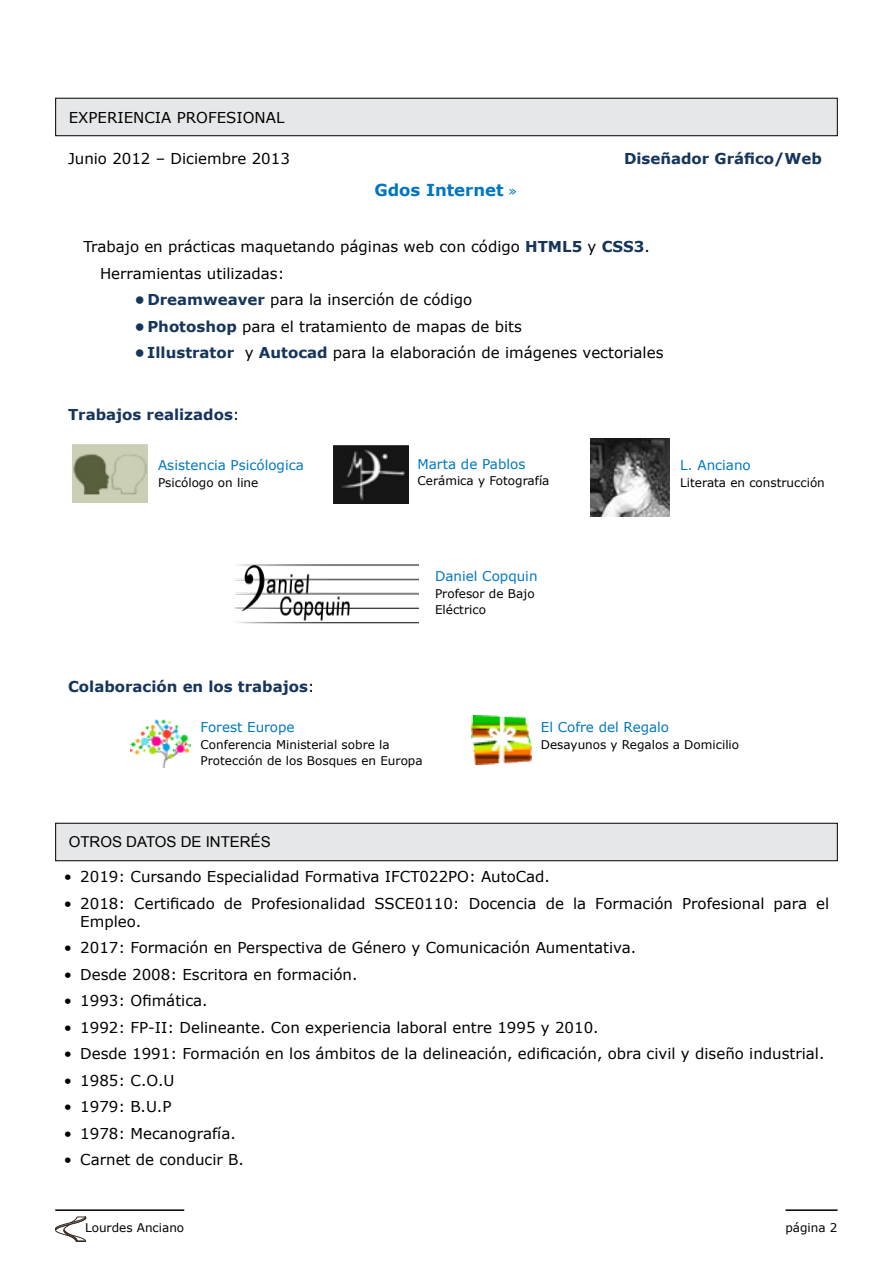
<style>
.page{position:relative;width:893px;height:1263px;background:#fff}
.page>*{position:absolute;margin:0;border:0;box-sizing:border-box;transform-origin:0 0}
.t1{font:700 16.5px "Verdana";color:#0077c0}
.t2{font:15px/26.5px "Verdana";color:#000}
.t3{font:700 15px "Verdana";color:#16355c}
.t4{font:15px "Arial";color:#000}
.t5{font:13.5px "Verdana";color:#0077c0}
.t6{font:12px/16.5px "Verdana";color:#000}
.s1{font-weight:400;font-size:13.5px}
.s2{font-weight:700;color:#16355c}
.s3{font-weight:400;color:#000}
</style>
<div class="page">
<hr style="left:55px;top:1209px;width:129px;height:2px;background:#000">
<hr style="left:785px;top:1209px;width:53px;height:2px;background:#000">
<svg style="left:55px;top:1216px;width:32px;height:26px"></svg>
<div style="left:56px;top:98px;width:781px;height:38px;background:#e6e7e8"></div>
<div style="left:55px;top:98px;width:783px;height:38px;border:1px solid #000"></div>
<img style="left:591px;top:439px;width:78px;height:78px">
<img style="left:334px;top:446px;width:75px;height:58px">
<img style="left:236px;top:564px;width:183px;height:60px">
<img style="left:72px;top:444px;width:75px;height:59px">
<img style="left:131px;top:719px;width:60px;height:49px">
<img style="left:471px;top:715px;width:60px;height:50px">
<div style="left:56px;top:823px;width:781px;height:38px;background:#e6e7e8"></div>
<div style="left:55px;top:823px;width:783px;height:38px;border:1px solid #000"></div>
<p class="t2" style="left:69px;top:104px;width:217px">EXPERIENCIA PROFESIONAL</p>
<p class="t2" style="left:68px;top:145px;width:223px">Junio 2012 – Diciembre 2013</p>
<p class="t1" style="left:374px;top:178px;width:144px">Gdos Internet <span class="s1">»</span></p>
<p class="t3" style="left:624px;top:148px;width:199px">Diseñador Gráfico/Web</p>
<p class="t2" style="left:100px;top:233px;width:551px;text-indent:-16px">Trabajo en prácticas maquetando páginas web con código <span class="s2">HTML5</span> y <span class="s2">CSS3</span>.<br>Herramientas utilizadas:</p>
<p class="t2" style="left:135px;top:286px;width:339px"><span class="s2">• Dreamweaver</span> para la inserción de código</p>
<p class="t2" style="left:135px;top:313px;width:389px"><span class="s2">•Photoshop</span> para el tratamiento de mapas de bits</p>
<p class="t2" style="left:135px;top:339px;width:530px"><span class="s2">•Illustrator</span> y <span class="s2">Autocad</span> para la elaboración de imágenes vectoriales</p>
<p class="t3" style="left:68px;top:404px;width:173px">Trabajos realizados<span class="s3">:</span></p>
<p class="t5" style="left:158px;top:456px;width:147px">Asistencia Psicólogica</p>
<p class="t6" style="left:158px;top:474px;width:102px">Psicólogo on line</p>
<p class="t3" style="left:68px;top:676px;width:248px">Colaboración en los trabajos<span class="s3">:</span></p>
<p class="t5" style="left:417px;top:454px;width:109px">Marta de Pablos</p>
<p class="t6" style="left:417px;top:472px;width:134px">Cerámica y Fotografía</p>
<p class="t5" style="left:435px;top:567px;width:104px">Daniel Copquin</p>
<p class="t6" style="left:435px;top:585px;width:101px">Profesor de Bajo<br>Eléctrico</p>
<p class="t5" style="left:680px;top:456px;width:72px">L. Anciano</p>
<p class="t6" style="left:680px;top:474px;width:146px">Literata en construcción</p>
<p class="t5" style="left:201px;top:718px;width:96px">Forest Europe</p>
<p class="t6" style="left:201px;top:736px;width:224px">Conferencia Ministerial sobre la<br>Protección de los Bosques en Europa</p>
<p class="t5" style="left:541px;top:718px;width:130px">El Cofre del Regalo</p>
<p class="t6" style="left:541px;top:736px;width:200px">Desayunos y Regalos a Domicilio</p>
<p class="t4" style="left:69px;top:832px;width:203px">OTROS DATOS DE INTERÉS</p>
<p class="t2" style="left:64px;top:863px;width:488px">• 2019: Cursando Especialidad Formativa IFCT022PO: AutoCad.</p>
<p class="t2" style="left:80px;top:894px;width:750px;line-height:18px;text-indent:-16px">• 2018: Certificado de Profesionalidad SSCE0110: Docencia de la Formación Profesional para el<br>Empleo.</p>
<p class="t2" style="left:64px;top:934px;width:574px">• 2017: Formación en Perspectiva de Género y Comunicación Aumentativa.</p>
<p class="t2" style="left:64px;top:961px;width:295px">• Desde 2008: Escritora en formación.</p>
<p class="t2" style="left:64px;top:987px;width:145px">• 1993: Ofimática.</p>
<p class="t2" style="left:64px;top:1014px;width:536px">• 1992: FP-II: Delineante. Con experiencia laboral entre 1995 y 2010.</p>
<p class="t2" style="left:64px;top:1040px;width:762px">• Desde 1991: Formación en los ámbitos de la delineación, edificación, obra civil y diseño industrial.</p>
<p class="t2" style="left:64px;top:1067px;width:112px">• 1985: C.O.U</p>
<p class="t2" style="left:64px;top:1093px;width:109px">• 1979: B.U.P</p>
<p class="t2" style="left:64px;top:1120px;width:174px">• 1978: Mecanografía.</p>
<p class="t2" style="left:64px;top:1146px;width:182px">• Carnet de conducir B.</p>
<p class="t6" style="left:85px;top:1219px;width:101px">Lourdes Anciano</p>
<p class="t6" style="left:785px;top:1219px;width:54px">página 2</p>
</div>
